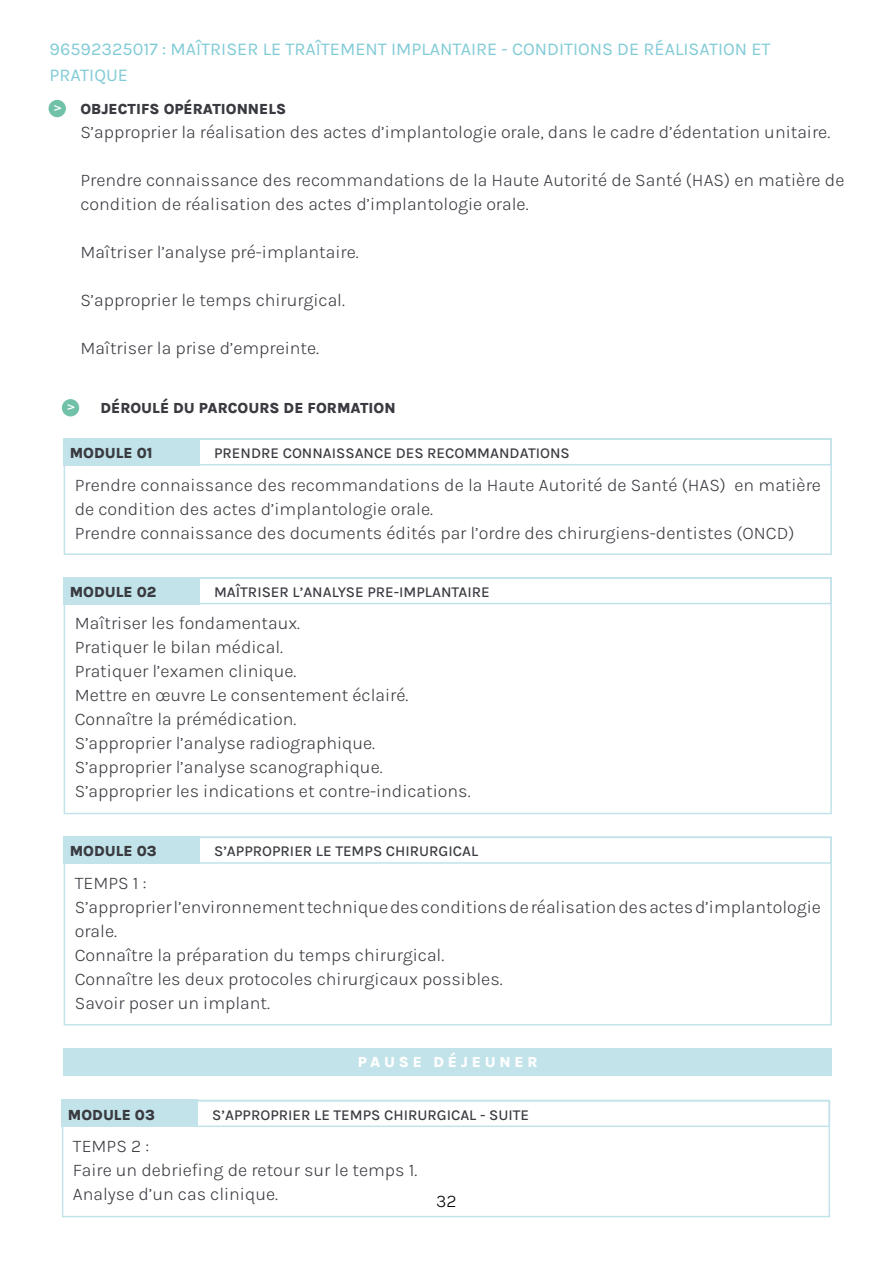
<style>
.page{position:relative;width:893px;height:1263px;background:#fff}
.page>*{position:absolute;margin:0;border:0;box-sizing:border-box;transform-origin:0 0}
.t1{font:300 18px/24px "Karla";color:#3a3b41}
.t2{font:18px/25.5px "Karla";color:#81cbd6}
.t3{font:300 18px "Karla";color:#000}
.t4{font:500 15px "Karla";color:#3a3b41}
.t5{font:800 15px "Karla";color:#3a3b41}
.t6{font:800 15px "Karla";letter-spacing:.25em;color:#fff}
.t7{font:700 9px "Comic Sans MS";color:#fff}
</style>
<div class="page">
<div style="left:62px;top:399px;width:17px;height:17px;background:#71c1a9;border-radius:50%"></div>
<svg style="left:63px;top:438px;width:769px;height:117px"></svg>
<div style="left:49px;top:100px;width:17px;height:17px;background:#71c1a9;border-radius:50%"></div>
<svg style="left:63px;top:577px;width:769px;height:238px"></svg>
<svg style="left:63px;top:836px;width:769px;height:190px"></svg>
<div style="left:64px;top:1048px;width:768px;height:27px;background:#c1e3e9"></div>
<svg style="left:61px;top:1099px;width:770px;height:119px"></svg>
<p class="t2" style="left:50px;top:37px;width:722px">96592325017 : MAÎTRISER LE TRAÎTEMENT IMPLANTAIRE - CONDITIONS DE RÉALISATION ET<br>PRATIQUE</p>
<p class="t7" style="left:51px;top:111px;width:8px;rotate:-90deg">V</p>
<p class="t5" style="left:80px;top:98px;width:207px">OBJECTIFS OPÉRATIONNELS</p>
<p class="t1" style="left:80px;top:119px;width:751px">S’approprier la réalisation des actes d’implantologie orale, dans le cadre d’édentation unitaire.</p>
<p class="t1" style="left:80px;top:167px;width:765px">Prendre connaissance des recommandations de la Haute Autorité de Santé (HAS) en matière de condition de réalisation des actes d’implantologie orale.</p>
<p class="t1" style="left:80px;top:239px;width:280px">Maîtriser l’analyse pré-implantaire.</p>
<p class="t1" style="left:80px;top:287px;width:266px">S’approprier le temps chirurgical.</p>
<p class="t1" style="left:80px;top:335px;width:240px">Maîtriser la prise d’empreinte.</p>
<p class="t7" style="left:65px;top:410px;width:8px;rotate:-90deg">V</p>
<p class="t5" style="left:100px;top:398px;width:297px">DÉROULÉ DU PARCOURS DE FORMATION</p>
<p class="t5" style="left:70px;top:442px;width:84px">MODULE 01</p>
<p class="t4" style="left:214px;top:443px;width:357px">PRENDRE CONNAISSANCE DES RECOMMANDATIONS</p>
<p class="t1" style="left:75px;top:472px;width:748px">Prendre connaissance des recommandations de la Haute Autorité de Santé (HAS) en matière de condition des actes d’implantologie orale.<br>Prendre connaissance des documents édités par l’ordre des chirurgiens-dentistes (ONCD)</p>
<p class="t5" style="left:70px;top:581px;width:88px">MODULE 02</p>
<p class="t4" style="left:214px;top:582px;width:277px">MAÎTRISER L’ANALYSE PRE-IMPLANTAIRE</p>
<p class="t1" style="left:75px;top:611px;width:397px">Maîtriser les fondamentaux.<br>Pratiquer le bilan médical.<br>Pratiquer l’examen clinique.<br>Mettre en œuvre Le consentement éclairé.<br>Connaître la prémédication.<br>S’approprier l’analyse radiographique.<br>S’approprier l’analyse scanographique.<br>S’approprier les indications et contre-indications.</p>
<p class="t5" style="left:70px;top:841px;width:88px">MODULE 03</p>
<p class="t4" style="left:214px;top:841px;width:266px">S’APPROPRIER LE TEMPS CHIRURGICAL</p>
<p class="t1" style="left:75px;top:870px;width:748px">TEMPS 1 :<br>S’approprier l’environnement technique des conditions de réalisation des actes d’implantologie orale.<br>Connaître la préparation du temps chirurgical.<br>Connaître les deux protocoles chirurgicaux possibles.<br>Savoir poser un implant.</p>
<p class="t6" style="left:358px;top:1051px;width:181px">PAUSE DÉJEUNER</p>
<p class="t5" style="left:68px;top:1104px;width:88px">MODULE 03</p>
<p class="t4" style="left:212px;top:1105px;width:318px">S’APPROPRIER LE TEMPS CHIRURGICAL - SUITE</p>
<p class="t1" style="left:73px;top:1134px;width:346px">TEMPS 2 :<br>Faire un debriefing de retour sur le temps 1.<br>Analyse d’un cas clinique.</p>
<p class="t3" style="left:436px;top:1190px;width:22px">32</p>
</div>
